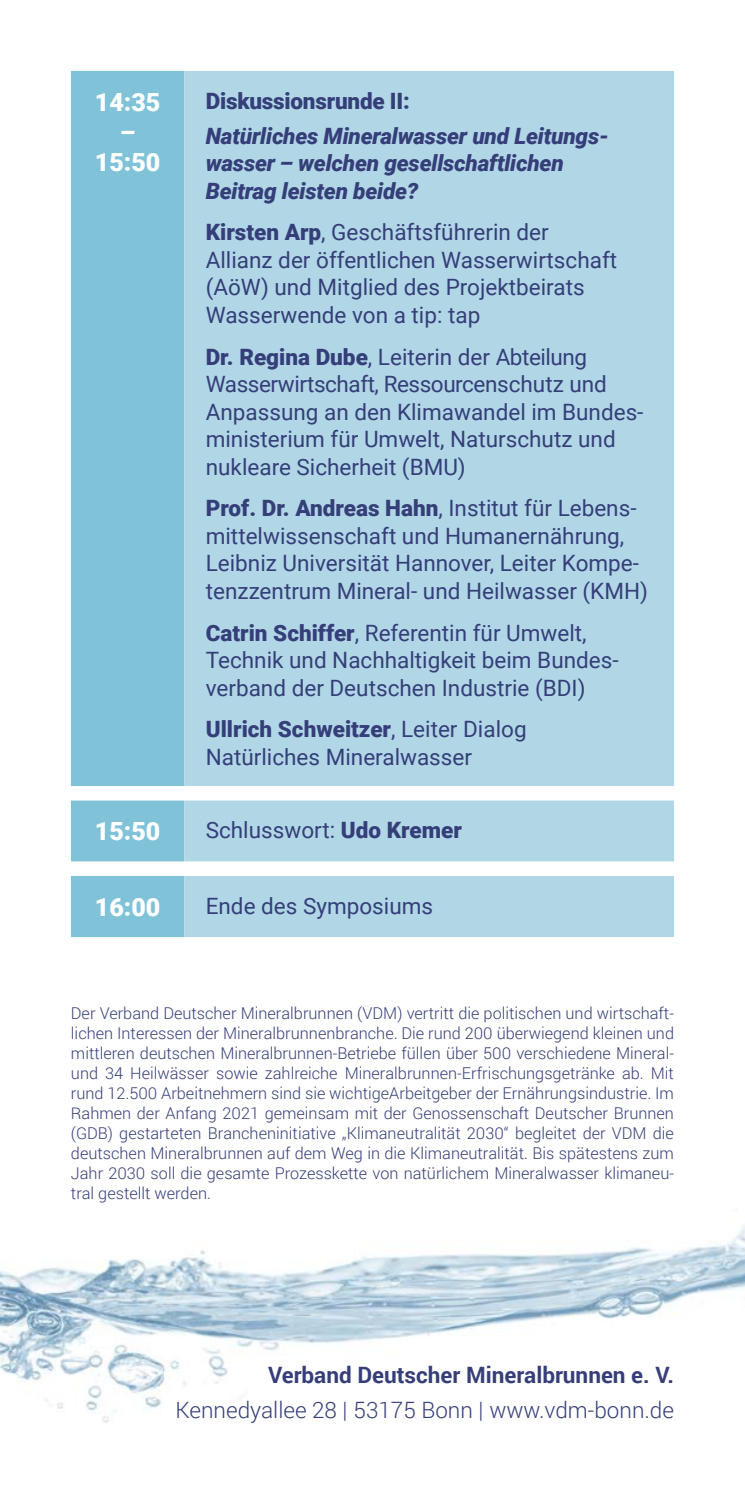
<style>
.page{position:relative;width:745px;height:1489px;background:#fff}
.page>*{position:absolute;margin:0;border:0;box-sizing:border-box;transform-origin:0 0}
.t1{font:900 25px/30px "Roboto";color:#fff;text-align:center}
.t2{font:22.5px/27.5px "Roboto";color:#353e78}
.t3{font:italic 900 22.5px/27.5px "Roboto";letter-spacing:-.01em;color:#353e78}
.t4{font:300 22.5px "Roboto";color:#353e78}
.t5{font:700 22.5px "Roboto";color:#353e78}
.t6{font:900 22.5px "Roboto";letter-spacing:-.01em;color:#353e78}
.t7{font:300 16.25px/20px "Roboto";color:#353e78;text-align:justify}
.s1{font-weight:900}
</style>
<div class="page">
<img style="left:0;top:1225px;width:744px;height:198px">
<div style="left:71px;top:71px;width:113px;height:866px;background:#80c3d9"></div>
<div style="left:184px;top:71px;width:489px;height:866px;background:#b1d7e7"></div>
<svg style="left:71px;top:786px;width:602px;height:89px;fill:#b1d7e7"></svg>
<h1 class="t1" style="left:95px;top:86px;width:67px">14:35 –<br>15:50</h1>
<h2 class="t6" style="left:206px;top:85px;width:205px">Diskussionsrunde II:</h2>
<h2 class="t3" style="left:206px;top:121px;width:404px">Natürliches Mineralwasser und Leitungs&shy;wasser – welchen gesellschaftlichen<br>Beitrag leisten beide?</h2>
<h2 class="t2" style="left:206px;top:218px;width:412px"><span class="s1">Kirsten Arp</span>, Geschäftsführerin der Allianz der öffentlichen Wasserwirtschaft (AöW) und Mitglied des Projektbeirats Wasserwende von a tip: tap</h2>
<h2 class="t2" style="left:206px;top:342px;width:439px"><span class="s1">Dr. Regina Dube</span>, Leiterin der Abteilung Wasserwirtschaft, Ressourcenschutz und Anpassung an den Klimawandel im Bundes&shy;ministerium für Umwelt, Naturschutz und nukleare Sicherheit (BMU)</h2>
<h2 class="t2" style="left:206px;top:493px;width:443px"><span class="s1">Prof. Dr. Andreas Hahn</span>, Institut für Lebens&shy;mittelwissenschaft und Humanernährung, Leibniz Universität Hannover, Leiter Kompe&shy;tenzzentrum Mineral- und Heilwasser (KMH)</h2>
<h2 class="t2" style="left:206px;top:618px;width:414px"><span class="s1">Catrin Schiffer</span>, Referentin für Umwelt,<br>Technik und Nachhaltigkeit beim Bundes&shy;verband der Deutschen Industrie (BDI)</h2>
<h2 class="t2" style="left:206px;top:714px;width:322px"><span class="s1">Ullrich Schweitzer</span>, Leiter Dialog<br>Natürliches Mineralwasser</h2>
<h1 class="t1" style="left:95px;top:815px;width:67px">15:50</h1>
<h2 class="t2" style="left:206px;top:815px;width:257px">Schlusswort: <span class="s1">Udo Kremer</span></h2>
<h1 class="t1" style="left:95px;top:891px;width:67px">16:00</h1>
<h2 class="t2" style="left:206px;top:891px;width:229px">Ende des Symposiums</h2>
<p class="t7" style="left:71px;top:1002px;width:604px">Der Verband Deutscher Mineralbrunnen (VDM) vertritt die politischen und wirtschaft&shy;lichen Interessen der Mineralbrunnenbranche. Die rund 200 überwiegend kleinen und mittleren deutschen Mineralbrunnen-Betriebe füllen über 500 verschiedene Mineral&shy;und 34 Heilwässer sowie zahlreiche Mineralbrunnen-Erfrischungsgetränke ab. Mit rund 12.500 Arbeitnehmern sind sie wichtigeArbeitgeber der Ernährungsindustrie. Im Rahmen der Anfang 2021 gemeinsam mit der Genossenschaft Deutscher Brunnen (GDB) gestarteten Brancheninitiative „Klimaneutralität 2030“ begleitet der VDM die deutschen Mineralbrunnen auf dem Weg in die Klimaneutralität. Bis spätestens zum Jahr 2030 soll die gesamte Prozesskette von natürlichem Mineralwasser klimaneu&shy;tral gestellt werden.</p>
<h2 class="t5" style="left:268px;top:1358px;width:407px">Verband Deutscher Mineralbrunnen e. V.</h2>
<h2 class="t4" style="left:175px;top:1394px;width:500px">Kennedyallee 28 | 53175 Bonn | www.vdm-bonn.de</h2>
</div>
